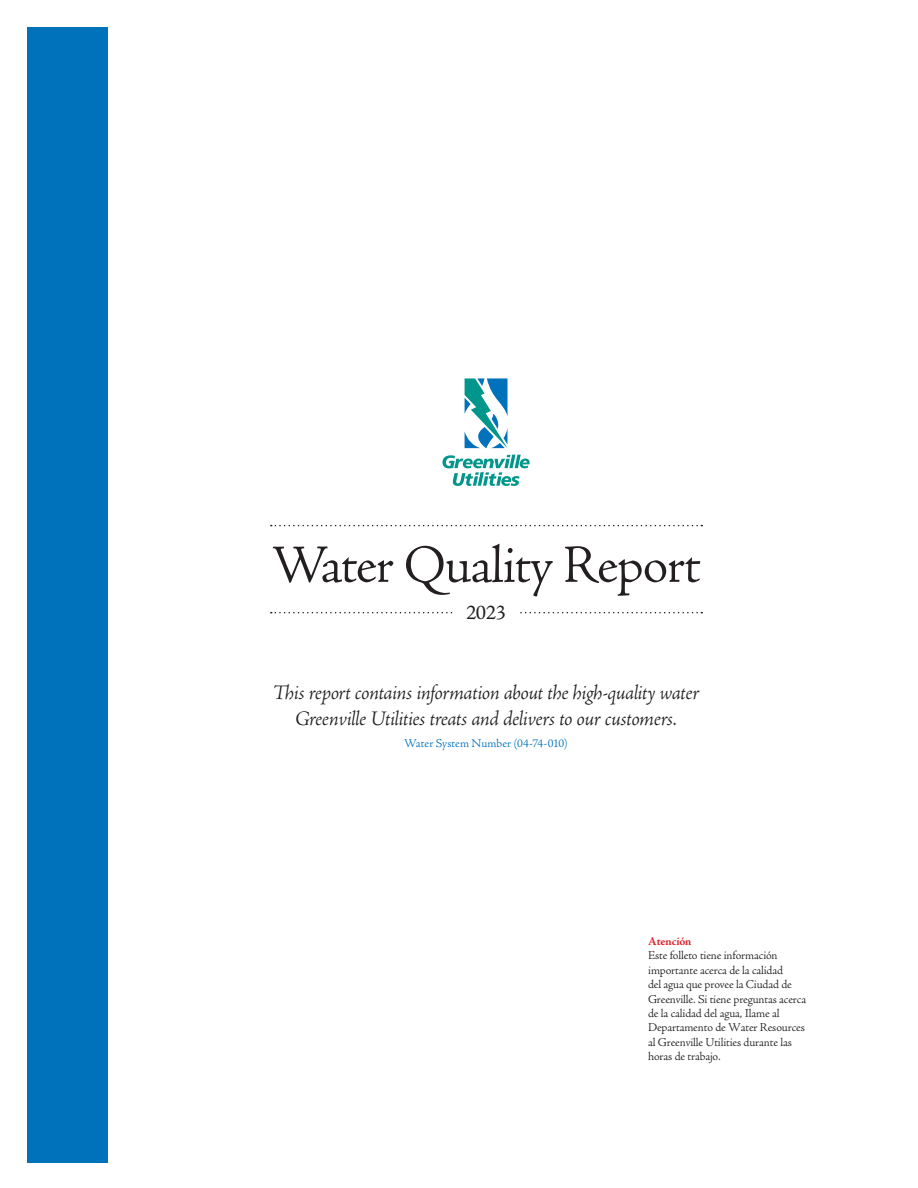
<style>
.page{position:relative;width:918px;height:1188px;background:#fff}
.page>*{position:absolute;margin:0;border:0;box-sizing:border-box;transform-origin:0 0}
.t1{font:300 54px "Adobe Jenson Pro";letter-spacing:-.02em;color:#231f20}
.t2{font:italic 300 21px/25.2px "Adobe Jenson Pro";letter-spacing:-.025em;color:#231f20;text-align:center}
.t3{font:21px "Adobe Jenson Pro";color:#231f20}
.t4{font:300 12px/14.4px "Adobe Jenson Pro";letter-spacing:-.01em;color:#231f20}
.t5{font:300 12px "Adobe Jenson Pro";color:#0072bc}
.heading_5{font:700 12px "Adobe Jenson Pro";letter-spacing:-.01em;color:#da2128}
</style>
<div class="page">
<svg style="left:464px;top:378px;width:41px;height:71px"></svg>
<svg style="left:442px;top:455px;width:88px;height:31px"></svg>
<svg style="left:465px;top:378px;width:43px;height:70px"></svg>
<svg style="left:271px;top:525px;width:431px;height:1px"></svg>
<svg style="left:271px;top:612px;width:431px;height:1px"></svg>
<div style="left:455px;top:604px;width:62px;height:15px;background:#fff"></div>
<div style="left:27px;top:27px;width:81px;height:1135px;background:#0072bc"></div>
<p class="t1" style="left:271px;top:534px;width:431px">Water Quality Report</p>
<p class="t3" style="left:466px;top:601px;width:41px">2023</p>
<p class="t2" style="left:273px;top:682px;width:428px">This report contains information about the high-quality water<br>Greenville Utilities treats and delivers to our customers.</p>
<p class="t5" style="left:404px;top:737px;width:165px">Water System Number (04-74-010)</p>
<p class="heading_5" style="left:648px;top:934px;width:45px">Atención</p>
<p class="t4" style="left:648px;top:949px;width:160px">Este folleto tiene información importante acerca de la calidad<br>del agua que provee la Ciudad de<br>Greenville. Si tiene preguntas acerca de la calidad del agua, Ilame al<br>Departamento de Water Resources al Greenville Utilities durante las horas de trabajo.</p>
</div>
